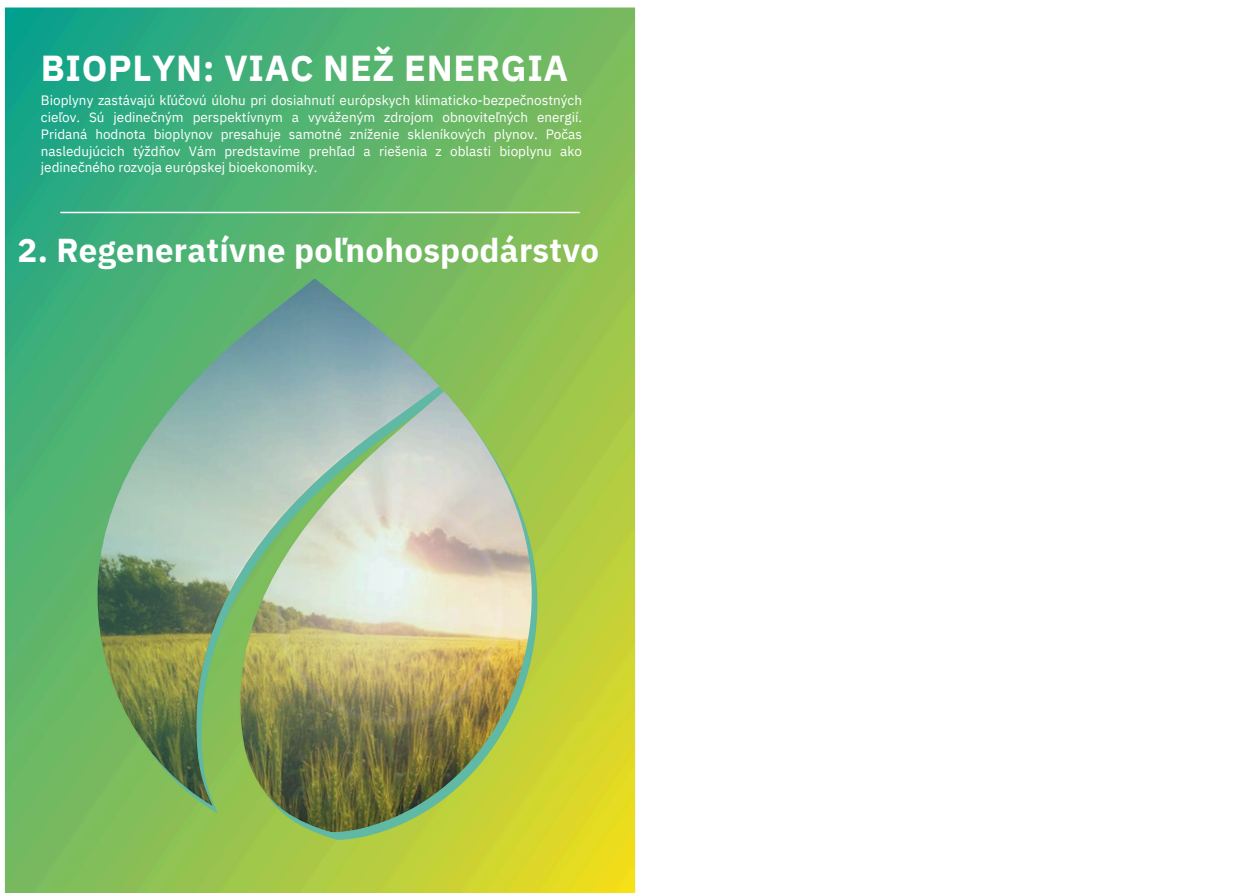
<style>
.page{position:relative;width:1259px;height:893px;background:#fff}
.page>*{position:absolute;margin:0;border:0;box-sizing:border-box;transform-origin:0 0}
.t1{font:700 36px "IBM Plex Sans";letter-spacing:.02em;color:#fff}
.t2{font:700 33px "IBM Plex Sans";letter-spacing:.01em;color:#fff}
.t3{font:13.5px/16.8px "IBM Plex Sans";color:#fff;text-align:justify}
</style>
<div class="page">
<img style="left:4px;top:7px;width:632px;height:885px">
<img style="left:98px;top:278px;width:434px;height:554px">
<img style="left:98px;top:278px;width:415px;height:553px">
<p class="t1" style="left:41px;top:44px;width:529px">BIOPLYN: VIAC NEŽ ENERGIA</p>
<p class="t3" style="left:41px;top:91px;width:543px">Bioplyny zastávajú kľúčovú úlohu pri dosiahnutí európskych klimaticko-bezpečnostných cieľov. Sú jedinečným perspektívnym a vyváženým zdrojom obnoviteľných energií.<br>Pridaná hodnota bioplynov presahuje samotné zníženie skleníkových plynov. Počas nasledujúcich týždňov Vám predstavíme prehľad a riešenia z oblasti bioplynu ako jedinečného rozvoja európskej bioekonomiky.</p>
<h1 class="t2" style="left:18px;top:228px;width:583px">2. Regeneratívne poľnohospodárstvo</h1>
</div>
